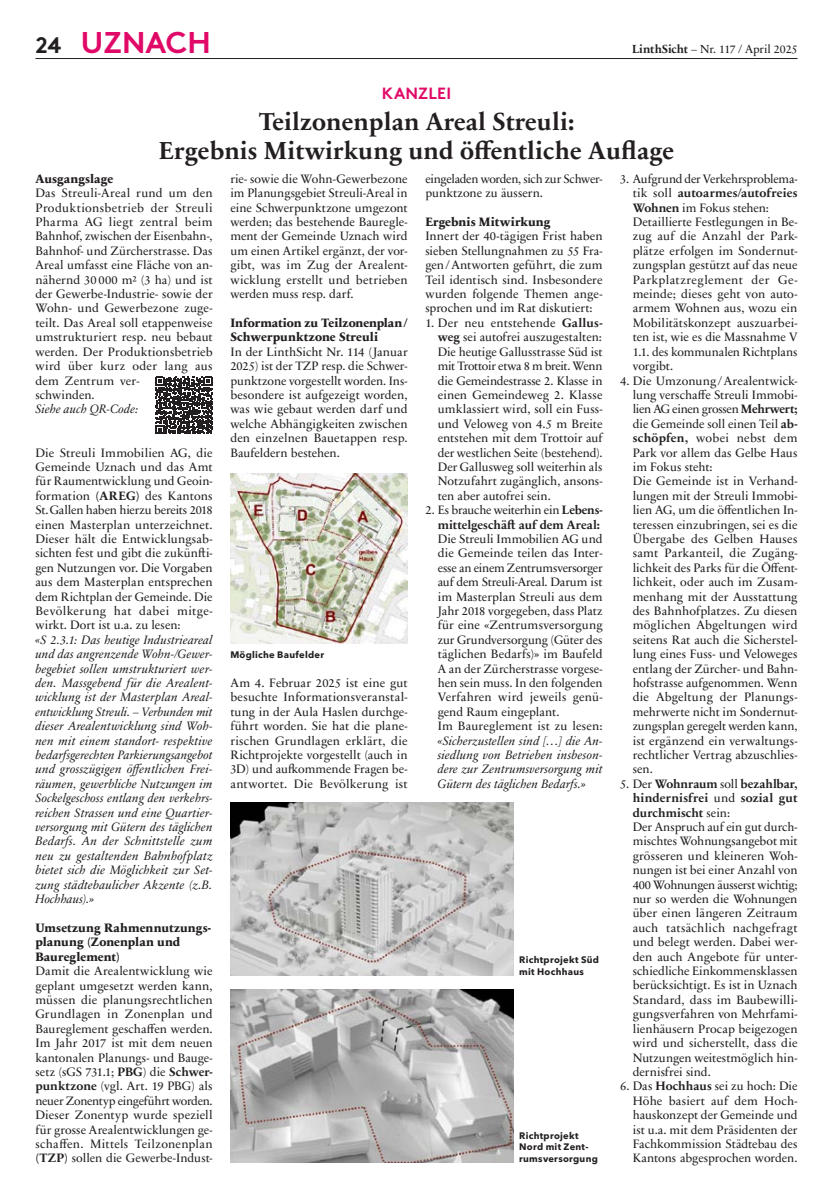
<style>
.page{position:relative;width:833px;height:1198px;background:#fff}
.page>*{position:absolute;margin:0;border:0;box-sizing:border-box;transform-origin:0 0}
.t1{font:700 30px "Brown";letter-spacing:.005em;color:#e10968}
.t2{font:700 25px/28.8px "Sabon Next LT Pro";letter-spacing:.005em;color:#231f20;text-align:center}
.t3{font:700 16.25px "Brown";letter-spacing:.015em;color:#e10968}
.t4{font:12.38px/14.4px "Sabon Next LT Pro";letter-spacing:.005em;color:#231f20;text-align:justify}
.t5{font:italic 12.38px/14.4px "Sabon Next LT Pro";letter-spacing:.005em;color:#231f20;text-align:justify}
.t6{font:800 12.38px/14.4px "Sabon Next LT Pro";color:#231f20}
.t7{font:700 12.38px/14.4px "Sabon Next LT Pro";color:#231f20;text-align:right}
.t8{font:12.38px/14.4px "Sabon Next LT Pro";letter-spacing:-.02em;color:#231f20}
.t9{font:11.88px "Sabon Next LT Pro";letter-spacing:-.01em;color:#231f20}
.t10{font:700 9.38px/11.9px "Avenir Next LT Pro";letter-spacing:.03em;color:#231f20}
.s1{font-size:22.5px;color:#231f20}
.s2{font-weight:700}
.s3{font-weight:400}
</style>
<div class="page">
<hr style="left:35px;top:58px;width:762px;height:1px;background:#231f20">
<img style="left:230px;top:473px;width:177px;height:171px">
<svg style="left:155px;top:377px;width:57px;height:57px"></svg>
<img style="left:230px;top:989px;width:284px;height:173px">
<img style="left:230px;top:802px;width:284px;height:173px">
<h1 class="t1" style="left:35px;top:18px;width:177px"><span class="s1">24</span> UZNACH</h1>
<p class="t9" style="left:632px;top:40px;width:167px"><span class="s2">LinthSicht</span> – Nr. 117 / April 2025</p>
<h3 class="t3" style="left:382px;top:80px;width:71px">KANZLEI</h3>
<h2 class="t2" style="left:159px;top:106px;width:517px">Teilzonenplan Areal Streuli:<br>Ergebnis Mitwirkung und öffentliche Auflage</h2>
<p class="t6" style="left:35px;top:171px;width:79px">Ausgangslage</p>
<p class="t4" style="left:35px;top:185px;width:179px;text-align:left">Das Streuli-Areal rund um den<br>Produktionsbetrieb der Streuli<br>Pharma AG liegt zentral beim<br>Bahnhof, zwischen der Eisenbahn-,<br>Bahnhof- und Zürcherstrasse. Das<br>Areal umfasst eine Fläche von an&shy;nähernd 30 000 m2 (3 ha) und ist der Gewerbe-Industrie- sowie der<br>Wohn- und Gewerbezone zuge&shy;teilt. Das Areal soll etappenweise umstrukturiert resp. neu bebaut werden. Der Produktionsbetrieb wird über kurz oder lang aus dem Zentrum ver-<br>schwinden.</p>
<p class="t5" style="left:35px;top:401px;width:104px">Siehe auch QR-Code:</p>
<p class="t4" style="left:35px;top:445px;width:179px">Die Streuli Immobilien AG, die Gemeinde Uznach und das Amt für Raumentwicklung und Geoin&shy;formation <span class="s2">(AREG)</span> des Kantons St.Gallen haben hierzu bereits 2018 einen Masterplan unterzeichnet.<br>Dieser hält die Entwicklungsab&shy;sichten fest und gibt die zukünfti&shy;gen Nutzungen vor. Die Vorgaben aus dem Masterplan entsprechen dem Richtplan der Gemeinde. Die Bevölkerung hat dabei mitge&shy;wirkt. Dort ist u.a. zu lesen:</p>
<p class="t5" style="left:35px;top:632px;width:179px">«S 2.3.1: Das heutige Industrieareal und das angrenzende Wohn-/Gewer&shy;begebiet sollen umstrukturiert wer&shy;den. Massgebend für die Arealent&shy;wicklung ist der Masterplan Areal&shy;entwicklung Streuli. – Verbunden mit dieser Arealentwicklung sind Woh&shy;nen mit einem standort- respektive bedarfsgerechten Parkierungsangebot und grosszügigen öffentlichen Frei&shy;räumen, gewerbliche Nutzungen im Sockelgeschoss entlang den verkehrs&shy;reichen Strassen und eine Quartier&shy;versorgung mit Gütern des täglichen Bedarfs. An der Schnittstelle zum neu zu gestaltenden Bahnhofplatz bietet sich die Möglichkeit zur Set&shy;zung städtebaulicher Akzente (z.B.<br>Hochhaus).»</p>
<p class="t6" style="left:35px;top:920px;width:177px">Umsetzung Rahmennutzungs&shy;planung (Zonenplan und<br>Baureglement)</p>
<p class="t4" style="left:35px;top:963px;width:179px">Damit die Arealentwicklung wie geplant umgesetzt werden kann, müssen die planungsrechtlichen Grundlagen in Zonenplan und Baureglement geschaffen werden.<br>Im Jahr 2017 ist mit dem neuen kantonalen Planungs- und Bauge&shy;setz (sGS 731.1; <span class="s2">PBG</span>) die <span class="s2">Schwer&shy;punktzone</span> (vgl. Art. 19 PBG) als neuer Zonentyp eingeführt worden.<br>Dieser Zonentyp wurde speziell für grosse Arealentwicklungen ge&shy;schaffen. Mittels Teilzonenplan <span class="s2">(TZP)</span> sollen die Gewerbe-Indust-</p>
<p class="t4" style="left:230px;top:171px;width:179px">rie- sowie die Wohn-Gewerbezone im Planungsgebiet Streuli-Areal in eine Schwerpunktzone umgezont werden; das bestehende Bauregle&shy;ment der Gemeinde Uznach wird um einen Artikel ergänzt, der vor&shy;gibt, was im Zug der Arealent&shy;wicklung erstellt und betrieben werden muss resp. darf.</p>
<p class="t6" style="left:230px;top:315px;width:179px">Information zu Teilzonenplan/<br>Schwerpunktzone Streuli</p>
<p class="t4" style="left:230px;top:344px;width:179px">In der LinthSicht Nr. 114 (Januar 2025) ist der TZP resp. die Schwer&shy;punktzone vorgestellt worden. Ins&shy;besondere ist aufgezeigt worden, was wie gebaut werden darf und welche Abhängigkeiten zwischen den einzelnen Bauetappen resp.<br>Baufeldern bestehen.</p>
<p class="t10" style="left:230px;top:649px;width:95px">Mögliche Baufelder</p>
<p class="t4" style="left:230px;top:675px;width:179px">Am 4. Februar 2025 ist eine gut besuchte Informationsveranstal&shy;tung in der Aula Haslen durchge&shy;führt worden. Sie hat die plane&shy;rischen Grundlagen erklärt, die Richtprojekte vorgestellt (auch in 3D) und aufkommende Fragen be&shy;antwortet. Die Bevölkerung ist</p>
<p class="t8" style="left:425px;top:171px;width:179px">eingeladen worden, sich zur Schwer&shy;punktzone zu äussern.</p>
<p class="t6" style="left:425px;top:214px;width:127px">Ergebnis Mitwirkung</p>
<p class="t4" style="left:425px;top:229px;width:179px">Innert der 40-tägigen Frist haben sieben Stellungnahmen zu 55 Fra&shy;gen/ Antworten geführt, die zum Teil identisch sind. Insbesondere wurden folgende Themen ange&shy;sprochen und im Rat diskutiert:</p>
<p class="t4" style="left:438px;top:315px;width:166px;text-indent:-12px">1. Der neu entstehende <span class="s2">Gallus&shy;weg</span> sei autofrei auszugestalten:<br>Die heutige Gallusstrasse Süd ist mit Trottoir etwa 8 m breit. Wenn die Gemeindestrasse 2. Klasse in einen Gemeindeweg 2. Klasse umklassiert wird, soll ein Fuss&shy;und Veloweg von 4.5 m Breite entstehen mit dem Trottoir auf der westlichen Seite (bestehend).<br>Der Gallusweg soll weiterhin als Notzufahrt zugänglich, ansons&shy;ten aber autofrei sein.</p>
<p class="t7" style="left:425px;top:502px;width:179px"><span class="s3">2. Es brauche weiterhin ein</span> Lebens&shy;mittelgeschäft auf dem Areal:</p>
<p class="t4" style="left:438px;top:531px;width:166px;text-align:left">Die Streuli Immobilien AG und die Gemeinde teilen das Inter&shy;esse an einem Zentrumsversorger auf dem Streuli-Areal. Darum ist im Masterplan Streuli aus dem<br>Jahr 2018 vorgegeben, dass Platz für eine «Zentrumsversorgung zur Grundversorgung (Güter des täglichen Bedarfs)» im Baufeld<br>A an der Zürcherstrasse vorgese&shy;hen sein muss. In den folgenden<br>Verfahren wird jeweils genü&shy;gend Raum eingeplant.<br>Im Baureglement ist zu lesen:</p>
<p class="t5" style="left:438px;top:733px;width:166px">«Sicherzustellen sind […] die An&shy;siedlung von Betrieben insbeson&shy;dere zur Zentrumsversorgung mit Gütern des täglichen Bedarfs.»</p>
<p class="t10" style="left:519px;top:954px;width:81px">Richtprojekt Süd mit Hochhaus</p>
<p class="t10" style="left:519px;top:1129px;width:80px">Richtprojekt<br>Nord mit Zent&shy;rumsversorgung</p>
<p class="t4" style="left:632px;top:171px;width:166px;text-align:left;text-indent:-12px">3. Aufgrund der Verkehrsproblema&shy;tik soll <span class="s2">autoarmes/autofreies<br>Wohnen</span> im Fokus stehen:<br>Detaillierte Festlegungen in Be&shy;zug auf die Anzahl der Park&shy;plätze erfolgen im Sondernut&shy;zungsplan gestützt auf das neue<br>Parkplatzreglement der Ge&shy;meinde; dieses geht von auto&shy;armem Wohnen aus, wozu ein<br>Mobilitätskonzept auszuarbei&shy;ten ist, wie es die Massnahme V<br>1.1. des kommunalen Richtplans vorgibt.</p>
<p class="t4" style="left:632px;top:373px;width:166px;text-align:left;text-indent:-12px">4. Die Umzonung / Arealentwick&shy;lung verschaffe Streuli Immobi&shy;lien AG einen grossen <span class="s2">Mehrwert; </span>die Gemeinde soll einen Teil <span class="s2">ab&shy;schöpfen,</span> wobei nebst dem<br>Park vor allem das Gelbe Haus im Fokus steht:<br>Die Gemeinde ist in Verhand&shy;lungen mit der Streuli Immobi&shy;lien AG, um die öffentlichen In&shy;teressen einzubringen, sei es die<br>Übergabe des Gelben Hauses samt Parkanteil, die Zugäng&shy;lichkeit des Parks für die Öffent&shy;lichkeit, oder auch im Zusam&shy;menhang mit der Ausstattung des Bahnhofplatzes. Zu diesen möglichen Abgeltungen wird seitens Rat auch die Sicherstel&shy;lung eines Fuss- und Veloweges entlang der Zürcher- und Bahn&shy;hofstrasse aufgenommen. Wenn die Abgeltung der Planungs&shy;mehrwerte nicht im Sondernut&shy;zungsplan geregelt werden kann, ist ergänzend ein verwaltungs&shy;rechtlicher Vertrag abzuschlies&shy;sen.</p>
<p class="t4" style="left:632px;top:776px;width:166px;text-align:left;text-indent:-12px">5. Der <span class="s2">Wohnraum</span> soll <span class="s2">bezahlbar, hindernisfrei</span> und <span class="s2">sozial gut durchmischt</span> sein:<br>Der Anspruch auf ein gut durch&shy;mischtes Wohnungsangebot mit grösseren und kleineren Woh&shy;nungen ist bei einer Anzahl von<br>400 Wohnungen äusserst wichtig; nur so werden die Wohnungen über einen längeren Zeitraum auch tatsächlich nachgefragt und belegt werden. Dabei wer&shy;den auch Angebote für unter&shy;schiedliche Einkommensklassen berücksichtigt. Es ist in Uznach<br>Standard, dass im Baubewilli&shy;gungsverfahren von Mehrfami&shy;lienhäusern Procap beigezogen wird und sicherstellt, dass die<br>Nutzungen weitestmöglich hin&shy;dernisfrei sind.</p>
<p class="t4" style="left:632px;top:1078px;width:166px;text-indent:-12px">6. Das <span class="s2">Hochhaus</span> sei zu hoch: Die Höhe basiert auf dem Hoch&shy;hauskonzept der Gemeinde und ist u.a. mit dem Präsidenten der Fachkommission Städtebau des Kantons abgesprochen worden.</p>
</div>
